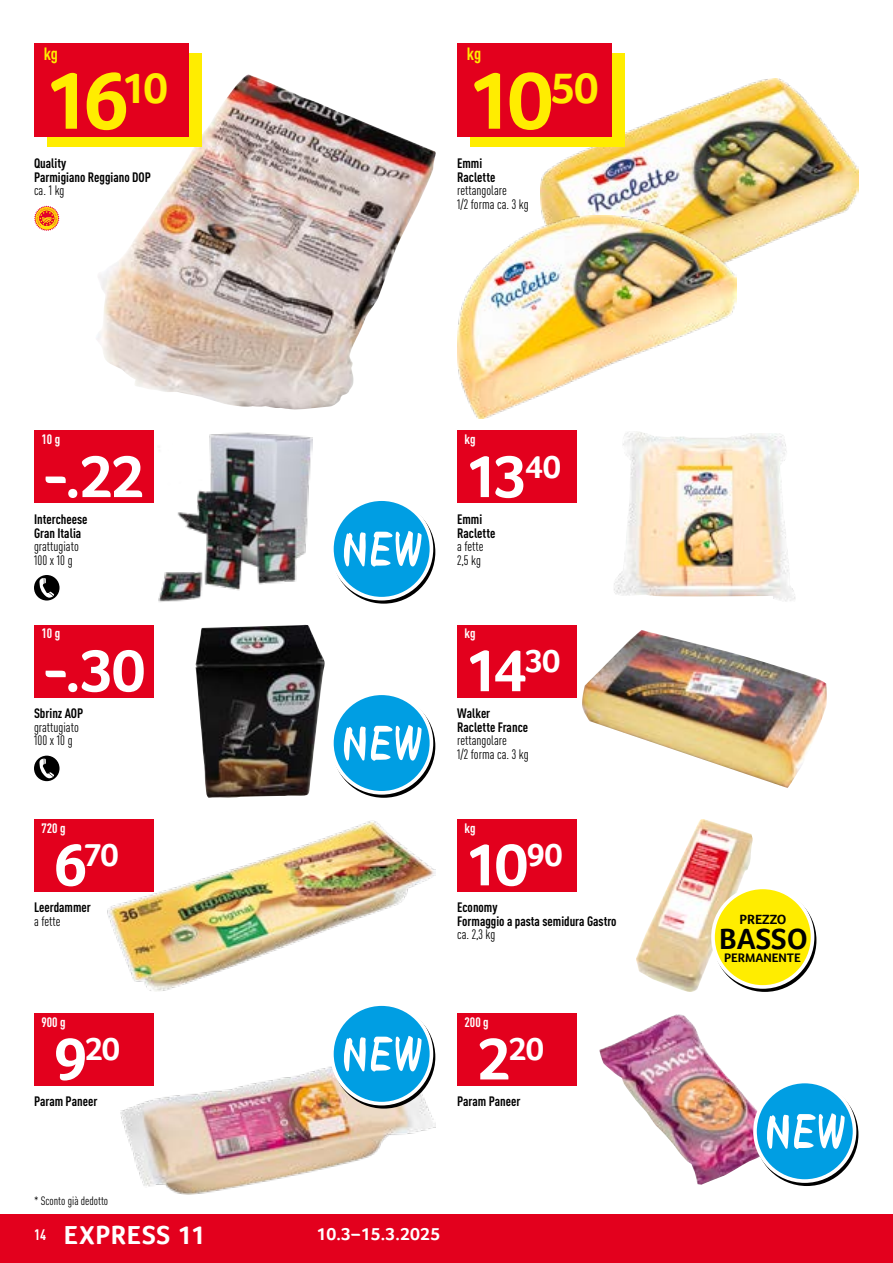
<style>
.page{position:relative;width:893px;height:1263px;background:#fff}
.page>*{position:absolute;margin:0;border:0;box-sizing:border-box;transform-origin:0 0}
.Preis_HOT{font:700 84px "Transgourmet";color:#ffed00}
.Preis_weiss{font:700 61.5px "Transgourmet";letter-spacing:-.065em;color:#fff}
.Preis_weiss-2{font:700 33.3px "Transgourmet";color:#fff}
.t1{font:700 30px "Transgourmet";color:#000}
.t2{font:700 26.7px "Transgourmet";letter-spacing:.025em;color:#fff}
.t3{font:700 18px "Transgourmet";letter-spacing:.01em;color:#fff}
.Unit_HOT{font:700 condensed 17.55px "DINOT";color:#ffed00}
.t4{font:700 13.65px "Transgourmet";color:#000}
.t5{font:700 condensed 13.5px/13.5px "DINOT";color:#000}
.t6{font:condensed 13.5px "DINOT";color:#000}
.Unit_weiss{font:700 condensed 13.5px "DINOT";letter-spacing:-.005em;color:#fff}
.t7{font:700 12.75px "Transgourmet";color:#000}
.t8{font:condensed 12px "DINOT";color:#000}
.s1{font-size:61.5px}
.s2{font-family:"DINOT";font-stretch:condensed;font-size:15px}
</style>
<div class="page">
<div style="left:0;top:1214px;width:893px;height:49px;background:#e3001d"></div>
<img style="left:96px;top:75px;width:340px;height:334px">
<img style="left:541px;top:78px;width:318px;height:180px">
<img style="left:457px;top:215px;width:280px;height:204px">
<img style="left:158px;top:432px;width:155px;height:170px">
<img style="left:614px;top:431px;width:182px;height:171px">
<img style="left:106px;top:819px;width:330px;height:173px">
<img style="left:636px;top:819px;width:117px;height:173px">
<img style="left:196px;top:625px;width:129px;height:173px">
<img style="left:582px;top:630px;width:245px;height:158px">
<img style="left:120px;top:1043px;width:316px;height:151px">
<img style="left:599px;top:1014px;width:189px;height:170px">
<div style="left:47px;top:53px;width:155px;height:94px;background:#ffed00"></div>
<div style="left:34px;top:43px;width:155px;height:93px;background:#e3001d"></div>
<svg style="left:34px;top:206px;width:26px;height:25px"></svg>
<div style="left:470px;top:53px;width:155px;height:94px;background:#ffed00"></div>
<div style="left:457px;top:43px;width:155px;height:93px;background:#e3001d"></div>
<div style="left:34px;top:431px;width:119px;height:72px;background:#e3001d"></div>
<div style="left:34px;top:575px;width:26px;height:25px;background:#000;border-radius:50%"></div>
<svg style="left:40px;top:578px;width:14px;height:20px"></svg>
<div style="left:332px;top:500px;width:103px;height:104px;border:4px solid #000;border-radius:50%"></div>
<div style="left:332px;top:499px;width:99px;height:100px;background:#009ee3;border-radius:50%"></div>
<div style="left:330px;top:497px;width:103px;height:103px;border:4px solid #fff;border-radius:50%"></div>
<svg style="left:343px;top:531px;width:79px;height:36px"></svg>
<div style="left:457px;top:431px;width:119px;height:72px;background:#e3001d"></div>
<div style="left:34px;top:819px;width:119px;height:72px;background:#e3001d"></div>
<div style="left:457px;top:819px;width:119px;height:72px;background:#e3001d"></div>
<svg style="left:715px;top:890px;width:100px;height:100px"></svg>
<div style="left:713px;top:887px;width:99px;height:100px;background:#ffed00;border-radius:50%"></div>
<div style="left:711px;top:885px;width:103px;height:104px;border:4px solid #fff;border-radius:50%"></div>
<div style="left:34px;top:625px;width:119px;height:72px;background:#e3001d"></div>
<svg style="left:34px;top:756px;width:26px;height:25px"></svg>
<svg style="left:40px;top:758px;width:14px;height:20px"></svg>
<div style="left:332px;top:693px;width:99px;height:100px;background:#009ee3;border-radius:50%"></div>
<div style="left:330px;top:691px;width:103px;height:104px;border:4px solid #fff;border-radius:50%"></div>
<svg style="left:343px;top:725px;width:79px;height:36px"></svg>
<div style="left:457px;top:625px;width:119px;height:72px;background:#e3001d"></div>
<div style="left:34px;top:1013px;width:119px;height:72px;background:#e3001d"></div>
<div style="left:332px;top:1004px;width:99px;height:100px;background:#009ee3;border-radius:50%"></div>
<div style="left:330px;top:1002px;width:103px;height:103px;border:4px solid #fff;border-radius:50%"></div>
<svg style="left:343px;top:1036px;width:79px;height:36px"></svg>
<div style="left:457px;top:1013px;width:119px;height:72px;background:#e3001d"></div>
<svg style="left:757px;top:1085px;width:100px;height:99px"></svg>
<div style="left:755px;top:1081px;width:99px;height:100px;background:#009ee3;border-radius:50%"></div>
<div style="left:753px;top:1080px;width:103px;height:103px;border:4px solid #fff;border-radius:50%"></div>
<svg style="left:767px;top:1113px;width:78px;height:36px"></svg>
<p class="Unit_HOT" style="left:44px;top:43px;width:16px">kg</p>
<p class="Preis_HOT" style="left:44px;top:51px;width:126px">16<sup>10</sup></p>
<p class="t5" style="left:34px;top:156px;width:118px">Quality<br>Parmigiano Reggiano DOP</p>
<p class="t6" style="left:34px;top:182px;width:32px">ca. 1 kg</p>
<p class="Unit_HOT" style="left:467px;top:43px;width:16px">kg</p>
<p class="Preis_HOT" style="left:467px;top:51px;width:133px">10<sup>50</sup></p>
<p class="t5" style="left:457px;top:156px;width:40px">Emmi<br>Raclette</p>
<p class="t6" style="left:457px;top:182px;width:51px">rettangolare</p>
<p class="t6" style="left:457px;top:196px;width:73px">1/2 forma ca. 3 kg</p>
<p class="Unit_weiss" style="left:41px;top:431px;width:20px">10 g</p>
<p class="Preis_weiss" style="left:42px;top:440px;width:104px">-.22</p>
<p class="t5" style="left:34px;top:512px;width:55px">Intercheese<br>Gran Italia</p>
<p class="t6" style="left:34px;top:538px;width:46px">grattugiato</p>
<p class="t6" style="left:34px;top:552px;width:40px">100 x 10 g</p>
<p class="Unit_weiss" style="left:41px;top:625px;width:20px">10 g</p>
<p class="Preis_weiss" style="left:42px;top:634px;width:105px">-.30</p>
<p class="t5" style="left:34px;top:706px;width:51px">Sbrinz AOP</p>
<p class="t6" style="left:34px;top:719px;width:46px">grattugiato</p>
<p class="t6" style="left:34px;top:732px;width:40px">100 x 10 g</p>
<p class="Unit_weiss" style="left:41px;top:819px;width:26px">720 g</p>
<p class="Preis_weiss-2" style="left:54px;top:835px;width:67px"><span class="s1">6</span>70</p>
<p class="t5" style="left:34px;top:900px;width:58px">Leerdammer</p>
<p class="t6" style="left:34px;top:913px;width:28px">a fette</p>
<p class="Unit_weiss" style="left:41px;top:1014px;width:26px">900 g</p>
<p class="Preis_weiss-2" style="left:54px;top:1029px;width:68px"><span class="s1">9</span>20</p>
<p class="t5" style="left:34px;top:1095px;width:65px">Param Paneer</p>
<p class="Unit_weiss" style="left:465px;top:431px;width:13px">kg</p>
<p class="Preis_weiss" style="left:465px;top:440px;width:98px">13<sup>40</sup></p>
<p class="t5" style="left:457px;top:512px;width:40px">Emmi<br>Raclette</p>
<p class="t6" style="left:457px;top:538px;width:28px">a fette</p>
<p class="t6" style="left:457px;top:552px;width:25px">2,5 kg</p>
<p class="Unit_weiss" style="left:465px;top:625px;width:13px">kg</p>
<p class="Preis_weiss" style="left:465px;top:634px;width:97px">14<sup>30</sup></p>
<p class="t5" style="left:457px;top:706px;width:73px">Walker<br>Raclette France</p>
<p class="t6" style="left:457px;top:732px;width:51px">rettangolare</p>
<p class="t6" style="left:457px;top:746px;width:73px">1/2 forma ca. 3 kg</p>
<p class="Unit_weiss" style="left:465px;top:819px;width:13px">kg</p>
<p class="Preis_weiss" style="left:465px;top:828px;width:100px">10<sup>90</sup></p>
<p class="t5" style="left:457px;top:900px;width:161px">Economy<br>Formaggio a pasta semidura Gastro</p>
<p class="t6" style="left:457px;top:927px;width:40px">ca. 2,3 kg</p>
<p class="t1" style="left:719px;top:921px;width:90px">BASSO</p>
<p class="t7" style="left:724px;top:950px;width:78px">PERMANENTE</p>
<p class="t4" style="left:740px;top:911px;width:48px">PREZZO</p>
<p class="Unit_weiss" style="left:465px;top:1014px;width:26px">200 g</p>
<p class="Preis_weiss-2" style="left:477px;top:1029px;width:69px"><span class="s1">2</span>20</p>
<p class="t5" style="left:457px;top:1095px;width:65px">Param Paneer</p>
<p class="t8" style="left:34px;top:1194px;width:76px">* Sconto già dedotto</p>
<p class="t2" style="left:34px;top:1220px;width:173px"><span class="s2">14</span> EXPRESS 11</p>
<p class="t3" style="left:316px;top:1224px;width:125px">10.3–15.3.2025</p>
</div>
